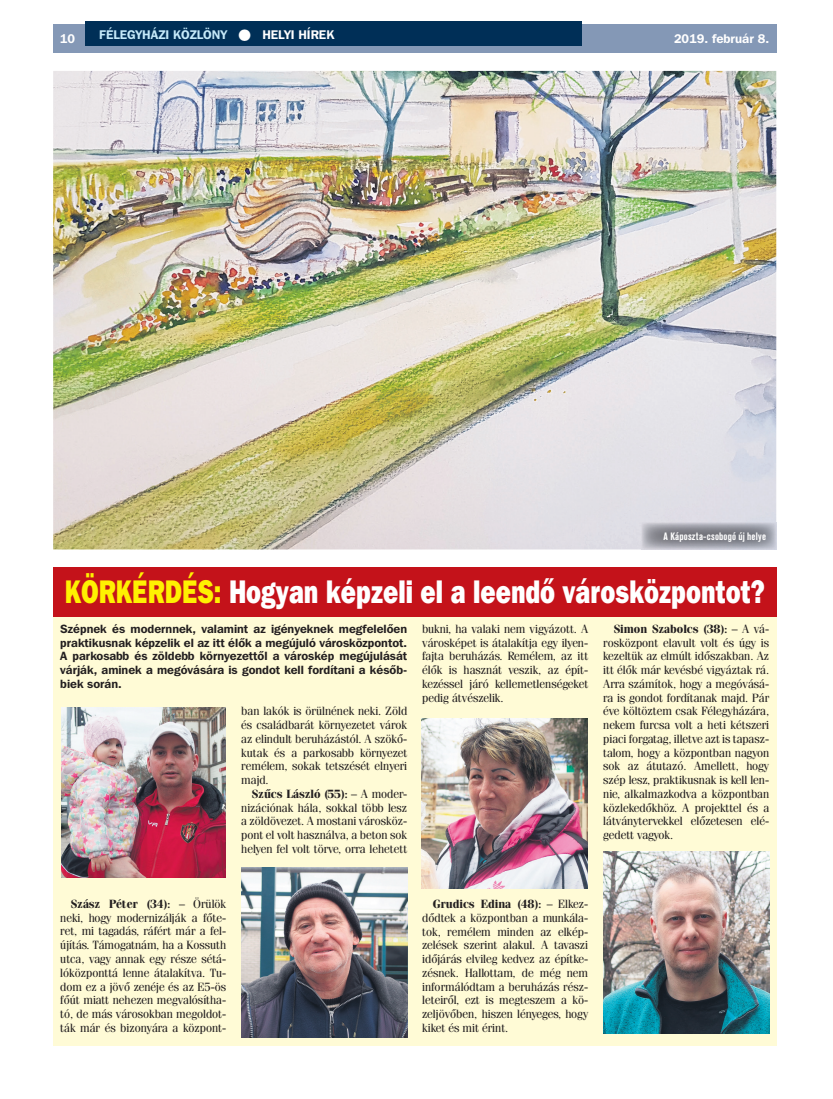
<style>
.page{position:relative;width:833px;height:1099px;background:#fff}
.page>*{position:absolute;margin:0;border:0;box-sizing:border-box;transform-origin:0 0}
.t1{font:32.5px "Franklin Gothic Hv PFL";color:#fff;scale:.76 1}
.t2{font:700 12.5px "Franklin Gothic PFL";color:#c6eafa}
.t3{font:700 12.5px "Franklin Gothic PFL";color:#fff}
.t4{font:11.88px/13.8px "Fenice PFL";color:#231f20;text-align:justify}
.t5{font:700 11.88px/13.8px "Franklin Gothic PFL";color:#231f20;text-align:justify}
.t6{font:700 10.62px "Akzidenz Grotesk Cn PFL";color:#fff;scale:.95 1}
.s1{color:#fff}
.s2{color:#fff101}
.s3{font-weight:700}
</style>
<div class="page">
<div style="left:53px;top:25px;width:723px;height:28px;background:#8498b6"></div>
<div style="left:85px;top:21px;width:496px;height:25px;background:#002f57"></div>
<img style="left:53px;top:71px;width:723px;height:478px">
<div style="left:53px;top:610px;width:723px;height:435px;background:#fffbd6"></div>
<div style="left:53px;top:567px;width:723px;height:50px;background:#c4121a"></div>
<img style="left:61px;top:707px;width:164px;height:170px">
<img style="left:422px;top:718px;width:166px;height:170px">
<img style="left:241px;top:867px;width:166px;height:170px">
<img style="left:603px;top:851px;width:166px;height:182px">
<img style="left:641px;top:523px;width:135px;height:26px">
<p class="t3" style="left:60px;top:31px;width:17px">10</p>
<p class="t2" style="left:99px;top:26px;width:236px">FÉLEGYHÁZI KÖZLÖNY <span class="s1">● HELYI HÍREK</span></p>
<p class="t3" style="left:674px;top:31px;width:97px">2019. február 8.</p>
<p class="t6" style="left:663px;top:530px;width:110px">A Káposzta-csobogó új helye</p>
<h1 class="t1" style="left:65px;top:571px;width:922px"><span class="s2">KÖRKÉRDÉS:</span> Hogyan képzeli el a leendő városközpontot?</h1>
<p class="t5" style="left:60px;top:621px;width:348px">Szépnek és modernnek, valamint az igényeknek megfelelően praktikusnak képzelik el az itt élők a megújuló városközpontot.<br>A parkosabb és zöldebb környezettől a városkép megújulását várják, aminek a megóvására is gondot kell fordítani a későb&shy;biek során.</p>
<p class="t4" style="left:241px;top:704px;width:167px">ban lakók is örülnének neki. Zöld és családbarát környezetet várok az elindult beruházástól. A szökő&shy;kutak és a parkosabb környezet remélem, sokak tetszését elnyeri majd.</p>
<p class="t4" style="left:241px;top:786px;width:167px;text-indent:11px"><span class="s3">Szűcs László (55):</span> – A moder&shy;nizációnak hála, sokkal több lesz a zöldövezet. A mostani városköz&shy;pont el volt használva, a beton sok helyen fel volt törve, orra lehetett</p>
<p class="t4" style="left:422px;top:621px;width:167px">bukni, ha valaki nem vigyázott. A városképet is átalakítja egy ilyen&shy;fajta beruházás. Remélem, az itt élők is hasznát veszik, az épít&shy;kezéssel járó kellemetlenségeket pedig átvészelik.</p>
<p class="t4" style="left:603px;top:621px;width:167px;text-indent:11px"><span class="s3">Simon Szabolcs (38):</span> – A vá&shy;rosközpont elavult volt és úgy is kezeltük az elmúlt időszakban. Az itt élők már kevésbé vigyáztak rá.<br>Arra számítok, hogy a megóvásá&shy;ra is gondot fordítanak majd. Pár éve költöztem csak Félegyházára, nekem furcsa volt a heti kétszeri piaci forgatag, illetve azt is tapasz&shy;talom, hogy a központban nagyon sok az átutazó. Amellett, hogy szép lesz, praktikusnak is kell len&shy;nie, alkalmazkodva a központban közlekedőkhöz. A projekt tel és a látványtervekkel előzetesen elé&shy;gedett vagyok.</p>
<p class="t4" style="left:60px;top:896px;width:167px;text-indent:11px"><span class="s3">Szász Péter (34):</span> – Örülök neki, hogy modernizálják a főte&shy;ret, mi tagadás, ráfért már a fel&shy;újítás. Támogatnám, ha a Kossuth utca, vagy annak egy része sétá&shy;lóközponttá lenne átalakítva. Tu&shy;dom ez a jövő zenéje és az E5-ös főút miatt nehezen megvalósítha&shy;tó, de más városokban megoldot&shy;ták már és bizonyára a központ-</p>
<p class="t4" style="left:422px;top:896px;width:167px;text-indent:11px"><span class="s3">Grudics Edina (48):</span> – Elkez&shy;dődtek a központban a munkála&shy;tok, remélem minden az elkép&shy;zelések szerint alakul. A tavaszi időjárás elvileg kedvez az építke&shy;zésnek. Hallottam, de még nem informálódtam a beruházás rész&shy;leteiről, ezt is megteszem a kö&shy;zeljövőben, hiszen lényeges, hogy kiket és mit érint.</p>
</div>
